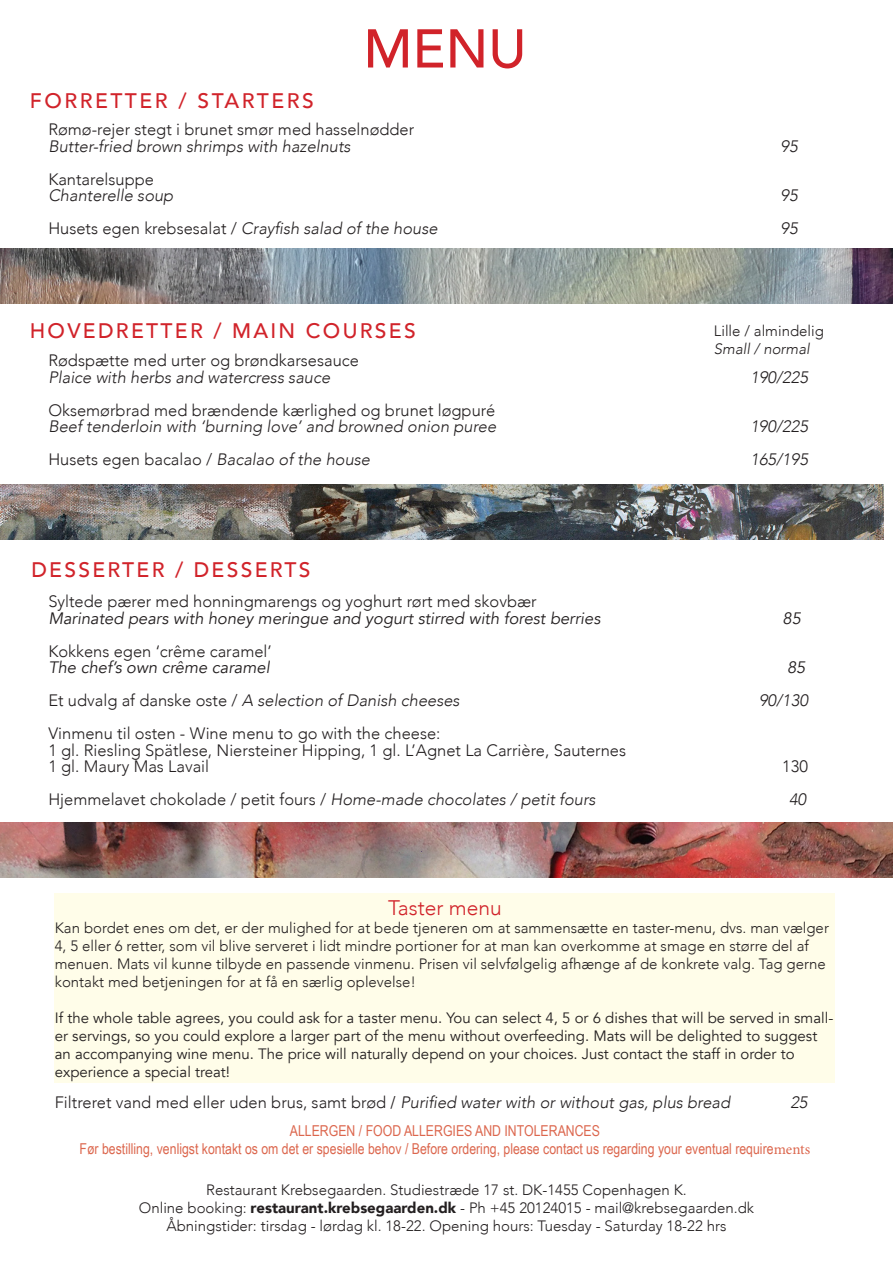
<style>
.page{position:relative;width:893px;height:1263px;background:#fff}
.page>*{position:absolute;margin:0;border:0;box-sizing:border-box;transform-origin:0 0}
.t1{font:500 54px "Avenir";color:#d1232a}
.t2{font:500 21px "Avenir";letter-spacing:.11em;color:#d1232a}
.t3{font:300 21px "Avenir";color:#d1232a}
.t4{font:300 16.5px "Avenir";color:#231f20}
.t5{font:italic 300 16.5px "Avenir";color:#231f20}
.t6{font:italic 16.5px "Avenir";color:#231f20}
.t7{font:300 15px/18px "Avenir";color:#231f20}
.t8{font:15px/18px "Avenir";color:#231f20}
.t9{font:15px "Arial Narrow";color:#dc674e}
.t10{font:italic 300 15px "Avenir";color:#231f20}
.s1{font-style:normal}
.s2{font-style:italic}
.s3{font-family:"Minion Pro";font-weight:400;font-style:normal;font-size:18px}
.s4{font-family:"Minion Pro"}
.s5{font-weight:900}
</style>
<div class="page">
<div style="left:55px;top:893px;width:780px;height:190px;background:#fffde9"></div>
<img style="left:0;top:484px;width:884px;height:55px">
<img style="left:0;top:822px;width:893px;height:55px">
<img style="left:0;top:248px;width:893px;height:56px">
<p class="t2" style="left:30px;top:83px;width:285px">FORRETTER / STARTERS</p>
<p class="t1" style="left:363px;top:2px;width:164px">MENU</p>
<p class="t4" style="left:48px;top:120px;width:367px">Rømø-rejer stegt i brunet smør med hasselnødder</p>
<p class="t5" style="left:48px;top:136px;width:304px">Butter-fried brown shrimps with hazelnuts</p>
<p class="t5" style="left:780px;top:136px;width:19px">95</p>
<p class="t4" style="left:48px;top:169px;width:107px">Kantarelsuppe</p>
<p class="t5" style="left:48px;top:186px;width:127px">Chanterelle soup</p>
<p class="t5" style="left:780px;top:186px;width:19px">95</p>
<p class="t5" style="left:48px;top:219px;width:391px"><span class="s1">Husets egen krebsesalat /</span> Crayfish salad of the house</p>
<p class="t5" style="left:780px;top:219px;width:19px">95</p>
<p class="t2" style="left:30px;top:313px;width:387px">HOVEDRETTER / MAIN COURSES</p>
<p class="t7" style="left:714px;top:322px;width:111px">Lille / almindelig</p>
<p class="t10" style="left:714px;top:340px;width:97px">Small / normal</p>
<p class="t4" style="left:48px;top:351px;width:312px">Rødspætte med urter og brøndkarsesauce</p>
<p class="t5" style="left:48px;top:367px;width:283px">Plaice with herbs and watercress sauce</p>
<p class="t5" style="left:750px;top:367px;width:59px">190/225</p>
<p class="t4" style="left:48px;top:400px;width:448px">Oksemørbrad med brændende kærlighed og brunet løgpuré</p>
<p class="t5" style="left:48px;top:417px;width:449px">Beef tenderloin with ‘burning love’ and browned onion puree</p>
<p class="t5" style="left:750px;top:417px;width:59px">190/225</p>
<p class="t4" style="left:48px;top:450px;width:323px">Husets egen bacalao / <span class="s2">Bacalao of the house</span></p>
<p class="t5" style="left:750px;top:450px;width:59px">165/195</p>
<p class="t2" style="left:31px;top:552px;width:281px">DESSERTER / DESSERTS</p>
<p class="t4" style="left:48px;top:591px;width:490px">Syltede pærer med honningmarengs og yoghurt rørt med skovbær</p>
<p class="t6" style="left:48px;top:608px;width:553px">Marinated pears with honey meringue and yogurt stirred with forest berries</p>
<p class="t6" style="left:782px;top:608px;width:20px">85</p>
<p class="t4" style="left:48px;top:641px;width:225px">Kokkens egen ‘crême caramel’</p>
<p class="t6" style="left:48px;top:657px;width:223px">The chef’s own crême caramel</p>
<p class="t6" style="left:787px;top:657px;width:20px">85</p>
<p class="t5" style="left:48px;top:690px;width:413px"><span class="s1">Et udvalg af danske oste /</span> A selection of Danish cheeses</p>
<p class="t5" style="left:759px;top:690px;width:51px">90/130</p>
<p class="t4" style="left:48px;top:723px;width:394px">Vinmenu til osten - Wine menu to go with the cheese:</p>
<p class="t4" style="left:48px;top:740px;width:579px">1 gl. Riesling Spätlese, Niersteiner Hipping, 1 gl. L’Agnet La Carrière, Sauternes</p>
<p class="t4" style="left:48px;top:756px;width:162px">1 gl. Maury Mas Lavail</p>
<p class="t4" style="left:782px;top:756px;width:27px">130</p>
<p class="t4" style="left:48px;top:789px;width:549px">Hjemmelavet chokolade / petit fours / <span class="s2">Home-made chocolates / petit fours</span></p>
<p class="t5" style="left:789px;top:789px;width:19px">40</p>
<p class="t3" style="left:388px;top:895px;width:115px">Taster menu</p>
<p class="t7" style="left:55px;top:918px;width:776px">Kan bordet enes om det, er der mulighed for at bede tjeneren om at sammensætte en taster-menu, dvs. man vælger 4, 5 eller 6 retter, som vil blive serveret i lidt mindre portioner for at man kan overkomme at smage en større del af menuen. Mats vil kunne tilbyde en passende vinmenu. Prisen vil selvfølgelig afhænge af de konkrete valg. Tag gerne kontakt med betjeningen for at få en særlig oplevelse!</p>
<p class="t8" style="left:55px;top:1008px;width:780px">If the whole table agrees, you could ask for a taster menu. You can select 4, 5 or 6 dishes that will be served in small&shy;er servings, so you could explore a larger part of the menu without overfeeding. Mats will be delighted to suggest an accompanying wine menu. The price will naturally depend on your choices. Just contact the staff in order to experience a special treat!</p>
<p class="t5" style="left:55px;top:1092px;width:677px"><span class="s1">Filtreret vand med eller uden brus, samt brød</span> <span class="s3">/</span> Purified water with or without gas, plus bread</p>
<p class="t5" style="left:790px;top:1092px;width:19px">25</p>
<p class="t9" style="left:290px;top:1119px;width:312px">ALLERGEN / FOOD ALLERGIES AND INTOLERANCES</p>
<p class="t9" style="left:80px;top:1137px;width:732px">Før bestilling, venligst kontakt os om det er spesielle behov / Before ordering, please contact us regarding your eventual require<span class="s4">ments</span></p>
<p class="t7" style="left:206px;top:1181px;width:482px">Restaurant Krebsegaarden. Studiestræde 17 st. DK-1455 Copenhagen K.</p>
<p class="t7" style="left:139px;top:1199px;width:617px">Online booking: <span class="s5">restaurant.krebsegaarden.dk</span> - Ph +45 20124015 - mail@krebsegaarden.dk</p>
<p class="t7" style="left:167px;top:1217px;width:561px">Åbningstider: tirsdag - lørdag kl. 18-22. Opening hours: Tuesday - Saturday 18-22 hrs</p>
</div>
